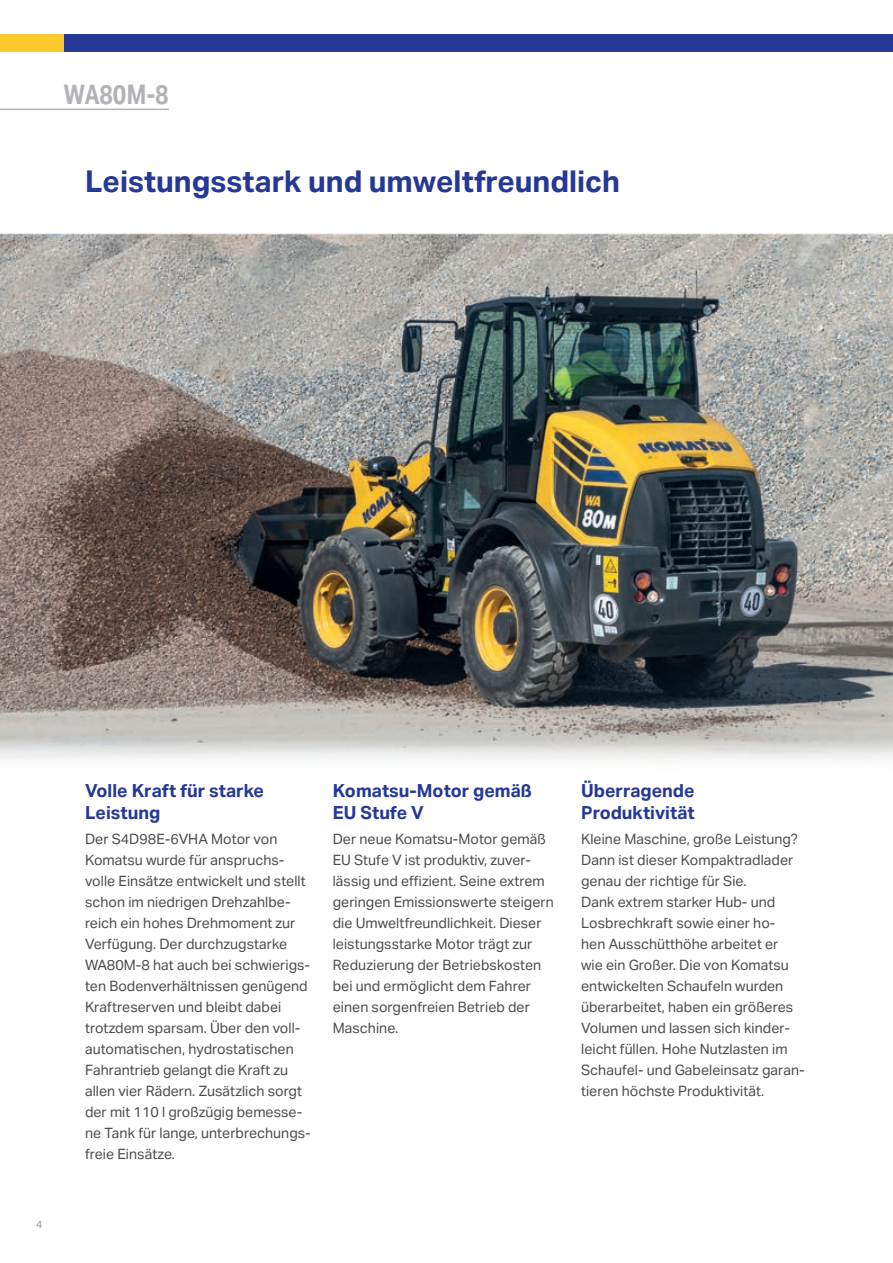
<style>
.page{position:relative;width:893px;height:1263px;background:#fff}
.page>*{position:absolute;margin:0;border:0;box-sizing:border-box;transform-origin:0 0}
.t1{font:700 30px "Aktiv Grotesk";color:#263895}
.t2{font:700 27px "Aktiv Grotesk Cd";color:#b2b3b7}
.t3{font:700 18px/21px "Aktiv Grotesk";color:#263895}
.t4{font:14.25px/21px "Aktiv Grotesk";color:#4b4c4d}
.t5{font:10.5px "Aktiv Grotesk";color:#939598}
</style>
<div class="page">
<img style="left:0;top:234px;width:893px;height:526px">
<hr style="left:0;top:109px;width:169px;height:1px;background:#b2b3b7">
<div style="left:0;top:34px;width:143px;height:17px;background:#fec92d"></div>
<div style="left:64px;top:34px;width:829px;height:17px;background:#263895"></div>
<h2 class="t2" style="left:64px;top:79px;width:107px">WA80M-8</h2>
<h1 class="t1" style="left:85px;top:164px;width:537px">Leistungsstark und umweltfreundlich</h1>
<p class="t5" style="left:36px;top:1218px;width:8px">4</p>
<p class="t3" style="left:85px;top:781px;width:181px">Volle Kraft für starke<br>Leistung</p>
<p class="t4" style="left:85px;top:828px;width:227px">Der S4D98E-6VHA Motor von<br>Komatsu wurde für anspruchs&shy;volle Einsätze entwickelt und stellt schon im niedrigen Drehzahlbe&shy;reich ein hohes Drehmoment zur<br>Verfügung. Der durchzugstarke<br>WA80M-8 hat auch bei schwierigs&shy;ten Bodenverhältnissen genügend<br>Kraftreserven und bleibt dabei trotzdem sparsam. Über den voll&shy;automatischen, hydrostatischen<br>Fahrantrieb gelangt die Kraft zu allen vier Rädern. Zusätzlich sorgt der mit 110 l großzügig bemesse&shy;ne Tank für lange, unterbrechungs&shy;freie Einsätze.</p>
<p class="t3" style="left:333px;top:781px;width:201px">Komatsu-Motor gemäß<br>EU Stufe V</p>
<p class="t4" style="left:333px;top:828px;width:223px">Der neue Komatsu-Motor gemäß<br>EU Stufe V ist produktiv, zuver&shy;lässig und effizient. Seine extrem geringen Emissionswerte steigern die Umweltfreundlichkeit. Dieser leistungsstarke Motor trägt zur<br>Reduzierung der Betriebskosten bei und ermöglicht dem Fahrer einen sorgenfreien Betrieb der<br>Maschine.</p>
<p class="t3" style="left:581px;top:781px;width:115px">Überragende<br>Produktivität</p>
<p class="t4" style="left:581px;top:828px;width:225px">Kleine Maschine, große Leistung?<br>Dann ist dieser Kompaktradlader genau der richtige für Sie.<br>Dank extrem starker Hub- und<br>Losbrechkraft sowie einer ho-<br>hen Ausschütthöhe arbeitet er<br>wie ein Großer. Die von Komatsu entwickelten Schaufeln wurden überarbeitet, haben ein größeres<br>Volumen und lassen sich kinder&shy;leicht füllen. Hohe Nutzlasten im<br>Schaufel- und Gabeleinsatz garan&shy;tieren höchste Produktivität.</p>
</div>
